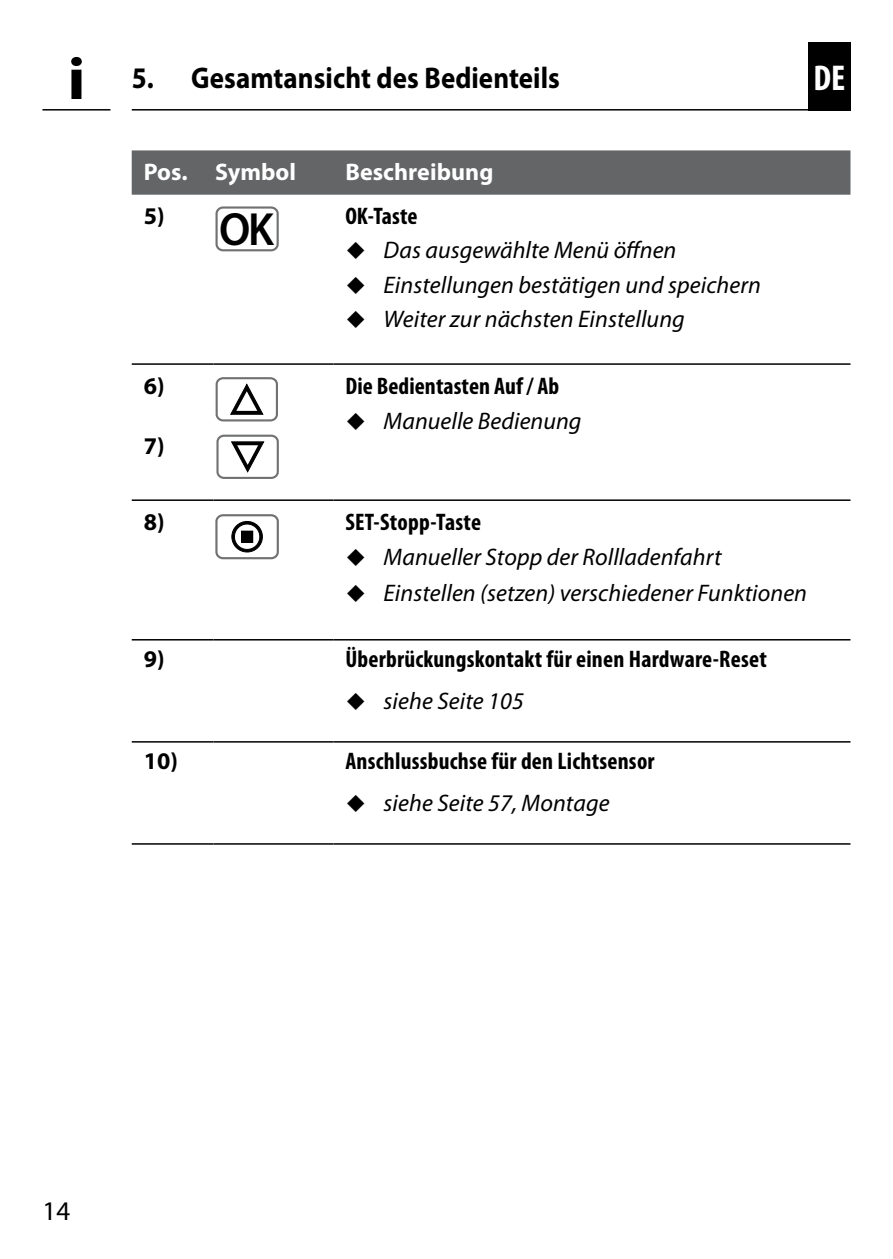
<style>
.page{position:relative;width:893px;height:1259px;background:#fff}
.page>*{position:absolute;margin:0;border:0;box-sizing:border-box;transform-origin:0 0}
.t1{font:700 60px "Myriad Pro";color:#000;scale:1.1 1}
.t2{font:700 condensed 36px "Myriad Pro";color:#fff}
.t3{font:700 30px "Myriad Pro";letter-spacing:.005em;color:#000;scale:.9 1}
.t4{font:27px "Myriad Pro";color:#000}
.t5{font:italic 24px/34.5px "Myriad Pro";letter-spacing:.005em;color:#000}
.t6{font:700 condensed 24px "Myriad Pro";letter-spacing:.01em;color:#000}
.t7{font:700 24px "Myriad Pro";letter-spacing:.005em;color:#fff}
.t8{font:700 24px "Myriad Pro";color:#000}
.s1{font-weight:600;font-size:46.8px}
</style>
<div class="page">
<hr style="left:132px;top:109px;width:719px;height:2px;background:#000">
<hr style="left:42px;top:109px;width:68px;height:2px;background:#000">
<div style="left:808px;top:42px;width:42px;height:69px;background:#000"></div>
<div style="left:132px;top:150px;width:718px;height:45px;background:#646567"></div>
<hr style="left:132px;top:499px;width:82px;height:2px;background:#000">
<hr style="left:214px;top:499px;width:119px;height:2px;background:#000">
<hr style="left:333px;top:499px;width:517px;height:2px;background:#000">
<hr style="left:132px;top:639px;width:82px;height:1px;background:#000">
<hr style="left:214px;top:639px;width:119px;height:1px;background:#000">
<hr style="left:333px;top:639px;width:517px;height:1px;background:#000">
<hr style="left:132px;top:741px;width:82px;height:1px;background:#000">
<hr style="left:214px;top:741px;width:119px;height:1px;background:#000">
<hr style="left:333px;top:741px;width:517px;height:1px;background:#000">
<hr style="left:132px;top:843px;width:82px;height:1px;background:#000">
<hr style="left:214px;top:843px;width:119px;height:1px;background:#000">
<hr style="left:333px;top:843px;width:517px;height:1px;background:#000">
<hr style="left:132px;top:363px;width:82px;height:2px;background:#000">
<hr style="left:214px;top:363px;width:119px;height:2px;background:#000">
<hr style="left:333px;top:363px;width:517px;height:2px;background:#000">
<div style="left:215px;top:206px;width:64px;height:45px;border:2px solid #707172;border-radius:6px"></div>
<div style="left:216px;top:377px;width:62px;height:44px;border:2px solid #707172;border-radius:6px"></div>
<svg style="left:230px;top:384px;width:33px;height:30px"></svg>
<div style="left:216px;top:435px;width:63px;height:44px;border:2px solid #707172;border-radius:6px"></div>
<svg style="left:231px;top:441px;width:33px;height:31px"></svg>
<div style="left:215px;top:514px;width:64px;height:45px;border:2px solid #707172;border-radius:6px"></div>
<div style="left:232px;top:521px;width:30px;height:31px;background:#000;border-radius:50%"></div>
<div style="left:232px;top:521px;width:31px;height:31px;border:1px solid #000;border-radius:50%"></div>
<svg style="left:234px;top:524px;width:26px;height:25px"></svg>
<div style="left:234px;top:524px;width:26px;height:25px;border:1px solid #000;border-radius:50%"></div>
<div style="left:242px;top:531px;width:11px;height:11px;background:#000"></div>
<h1 class="t1" style="left:67px;top:48px;width:18px">i</h1>
<p class="t3" style="left:132px;top:62px;width:477px">5. Gesamtansicht des Bedienteils</p>
<h2 class="t2" style="left:813px;top:57px;width:33px">DE</h2>
<p class="t7" style="left:144px;top:160px;width:154px">Pos. Symbol</p>
<p class="t7" style="left:345px;top:160px;width:150px">Beschreibung</p>
<p class="t8" style="left:144px;top:203px;width:132px">5) <span class="s1">OK</span></p>
<p class="t6" style="left:345px;top:204px;width:74px">OK-Taste</p>
<p class="t5" style="left:384px;top:235px;width:379px">Das ausgewählte Menü öffnen<br>Einstellungen bestätigen und speichern<br>Weiter zur nächsten Einstellung</p>
<p class="t8" style="left:144px;top:374px;width:22px">6)</p>
<p class="t6" style="left:345px;top:374px;width:216px">Die Bedientasten Auf / Ab</p>
<p class="t5" style="left:384px;top:405px;width:199px">Manuelle Bedienung</p>
<p class="t8" style="left:144px;top:434px;width:22px">7)</p>
<p class="t8" style="left:144px;top:510px;width:22px">8)</p>
<p class="t6" style="left:345px;top:510px;width:137px">SET-Stopp-Taste</p>
<p class="t5" style="left:384px;top:540px;width:425px;line-height:36.3px">Manueller Stopp der Rollladenfahrt<br>Einstellen (setzen) verschiedener Funktionen</p>
<p class="t8" style="left:144px;top:647px;width:22px">9)</p>
<p class="t6" style="left:345px;top:647px;width:423px">Überbrückungskontakt für einen Hardware-Reset</p>
<p class="t5" style="left:384px;top:686px;width:142px">siehe Seite 105</p>
<p class="t8" style="left:144px;top:749px;width:36px">10)</p>
<p class="t6" style="left:345px;top:749px;width:311px">Anschlussbuchse für den Lichtsensor</p>
<p class="t5" style="left:384px;top:788px;width:228px">siehe Seite 57, Montage</p>
<p class="t4" style="left:43px;top:1197px;width:29px">14</p>
</div>
